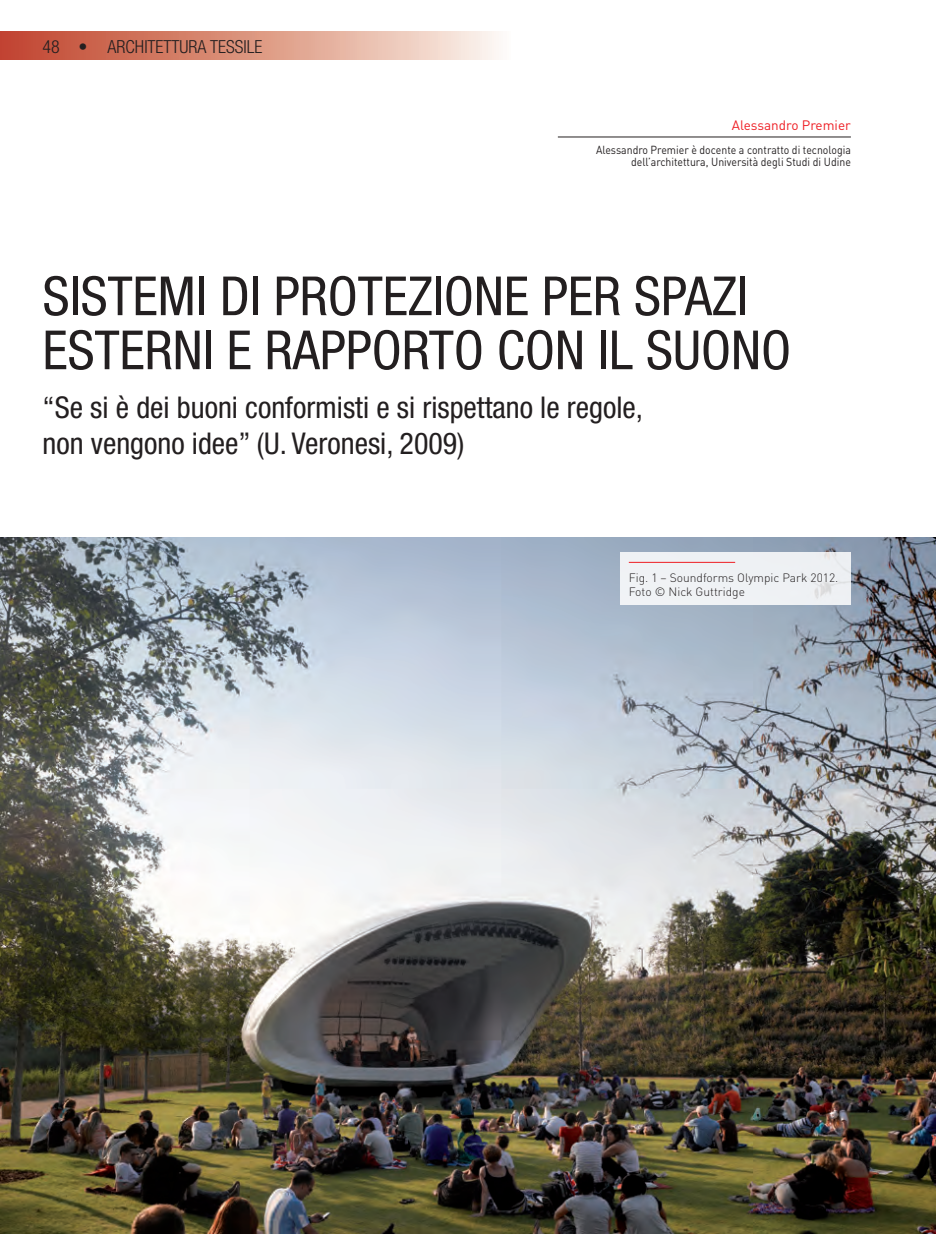
<style>
.page{position:relative;width:936px;height:1234px;background:#fff}
.page>*{position:absolute;margin:0;border:0;box-sizing:border-box;transform-origin:0 0}
.t1{font:condensed 54px/54px "Helvetica Neue LT Std";color:#231f20}
.t2{font:condensed 30px/36px "Helvetica Neue LT Std";color:#231f20}
.t3{font:300 condensed 18px "Helvetica Neue LT Std";color:#231f20}
.t4{font:13.5px "DIN";color:#ee1d23}
.t5{font:300 12px/14.2px "DIN";color:#231f20}
.t6{font:11.55px/12.6px "DIN";color:#231f20;text-align:right;scale:.91 1}
</style>
<div class="page">
<div style="left:0;top:31px;width:510px;height:29px;background:linear-gradient(to right,#bf4026,#fcf4ea)"></div>
<hr style="left:558px;top:137px;width:292px;height:1px;background:#231f20">
<img style="left:0;top:537px;width:935px;height:696px">
<div style="left:620px;top:552px;width:230px;height:52px;background:#eff1f4"></div>
<svg style="left:628px;top:562px;width:108px;height:1px"></svg>
<h3 class="t3" style="left:43px;top:36px;width:221px">48 • ARCHITETTURA TESSILE</h3>
<p class="t4" style="left:731px;top:117px;width:121px">Alessandro Premier</p>
<p class="t6" style="left:596px;top:143px;width:281px">Alessandro Premier è docente a contratto di tecnologia dell’architettura, Università degli Studi di Udine</p>
<h1 class="t1" style="left:43px;top:268px;width:750px">SISTEMI DI PROTEZIONE PER SPAZI<br>ESTERNI E RAPPORTO CON IL SUONO</h1>
<h2 class="t2" style="left:43px;top:389px;width:602px">“Se si è dei buoni conformisti e si rispettano le regole, non vengono idee” (U. Veronesi, 2009)</h2>
<p class="t5" style="left:628px;top:570px;width:211px">Fig. 1 – Soundforms Olympic Park 2012.<br>Foto © Nick Guttridge</p>
</div>
